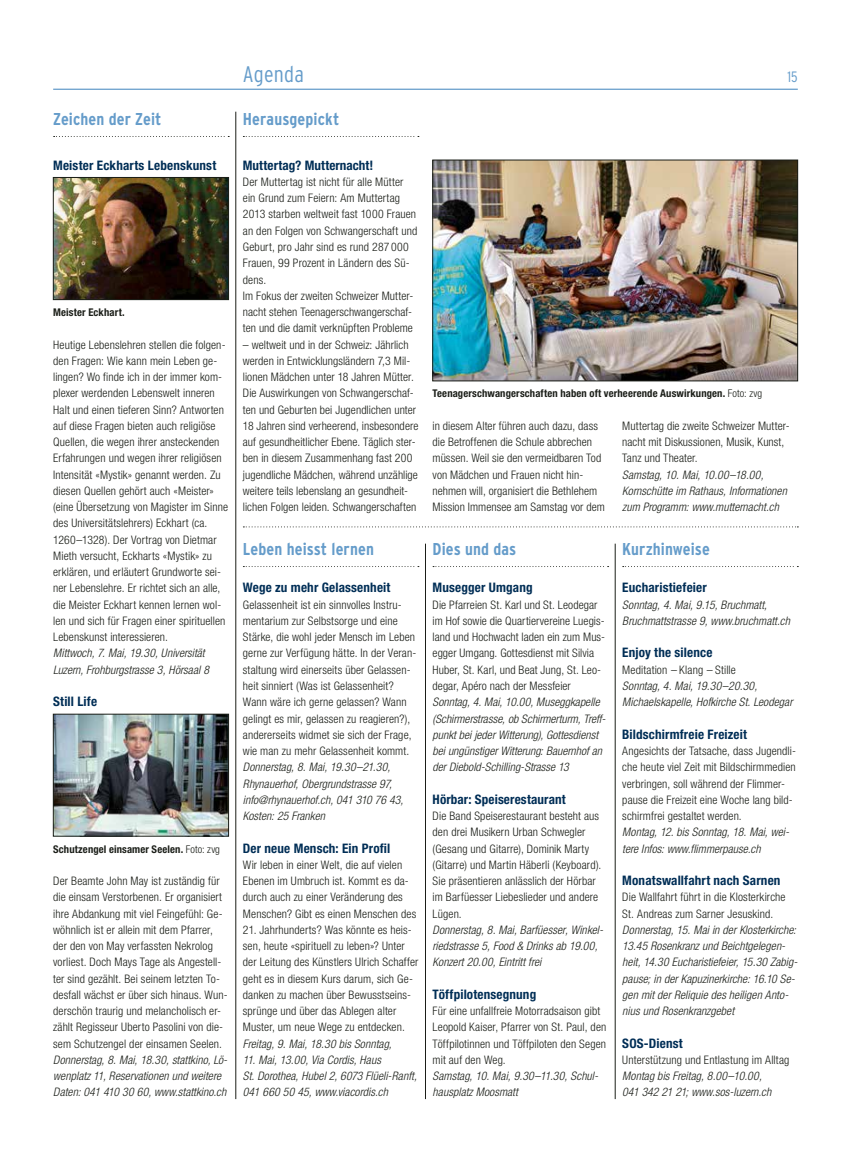
<style>
.page{position:relative;width:851px;height:1170px;background:#fff}
.page>*{position:absolute;margin:0;border:0;box-sizing:border-box;transform-origin:0 0}
.t1{font:300 condensed 22.5px "Interstate";letter-spacing:.01em;color:#659cca}
.t2{font:700 condensed 17.12px "Interstate";letter-spacing:.005em;color:#659cca}
.t3{font:300 condensed 15px "Interstate";color:#659cca}
.t4{font:700 condensed 13.12px "Helvetica Neue LT Std";letter-spacing:.01em;color:#002e56}
.t5{font:300 condensed 11.75px/16.2px "Helvetica Neue LT Std";letter-spacing:.01em;color:#1b1e18}
.t6{font:italic 300 condensed 11.75px/16.2px "Helvetica Neue LT Std";letter-spacing:.01em;color:#1b1e18}
.t7{font:700 condensed 10.62px "Helvetica Neue LT Std";letter-spacing:.015em;color:#1b1e18}
.s1{font-weight:300}
.s2{font-style:normal}
</style>
<div class="page">
<hr style="left:53px;top:89px;width:744px;height:1px;background:#659cca">
<svg style="left:243px;top:526px;width:555px;height:1px"></svg>
<svg style="left:433px;top:566px;width:175px;height:1px"></svg>
<svg style="left:54px;top:136px;width:175px;height:1px"></svg>
<svg style="left:622px;top:566px;width:176px;height:1px"></svg>
<svg style="left:243px;top:566px;width:176px;height:1px"></svg>
<hr style="left:615px;top:543px;width:1px;height:555px;background:#1b1e18">
<hr style="left:425px;top:543px;width:1px;height:555px;background:#1b1e18">
<hr style="left:235px;top:112px;width:1px;height:986px;background:#1b1e18">
<svg style="left:243px;top:136px;width:176px;height:1px"></svg>
<img style="left:434px;top:162px;width:361px;height:217px">
<div style="left:432px;top:160px;width:365px;height:221px;border:1px solid #1b1e18"></div>
<img style="left:55px;top:179px;width:172px;height:119px">
<div style="left:53px;top:177px;width:176px;height:123px;border:1px solid #1b1e18"></div>
<img style="left:55px;top:716px;width:172px;height:118px">
<div style="left:53px;top:714px;width:176px;height:122px;border:1px solid #1b1e18"></div>
<h2 class="t2" style="left:53px;top:110px;width:110px">Zeichen der Zeit</h2>
<p class="t4" style="left:53px;top:157px;width:164px">Meister Eckharts Lebenskunst</p>
<p class="t7" style="left:53px;top:306px;width:73px">Meister Eckhart.</p>
<p class="t5" style="left:53px;top:336px;width:176px">Heutige Lebenslehren stellen die folgen&shy;den Fragen: Wie kann mein Leben ge&shy;lingen? Wo finde ich in der immer kom&shy;plexer werdenden Lebenswelt inneren Halt und einen tieferen Sinn? Antworten auf diese Fragen bieten auch religiöse Quellen, die wegen ihrer ansteckenden Erfahrungen und wegen ihrer religiösen Intensität «Mystik» genannt werden. Zu diesen Quellen gehört auch «Meister» (eine Übersetzung von Magister im Sinne des Universitätslehrers) Eckhart (ca.<br>1260–1328). Der Vortrag von Dietmar Mieth versucht, Eckharts «Mystik» zu erklären, und erläutert Grundworte sei&shy;ner Lebenslehre. Er richtet sich an alle, die Meister Eckhart kennen lernen wol&shy;len und sich für Fragen einer spirituellen Lebenskunst interessieren.</p>
<p class="t6" style="left:53px;top:645px;width:157px">Mittwoch, 7. Mai, 19.30, Universität<br>Luzern, Frohburgstrasse 3, Hörsaal 8</p>
<p class="t4" style="left:53px;top:693px;width:45px">Still Life</p>
<p class="t7" style="left:53px;top:842px;width:168px">Schutzengel einsamer Seelen. <span class="s1">Foto: zvg</span></p>
<p class="t5" style="left:53px;top:872px;width:176px">Der Beamte John May ist zuständig für die einsam Verstorbenen. Er organisiert ihre Abdankung mit viel Feingefühl: Ge&shy;wöhnlich ist er allein mit dem Pfarrer, der den von May verfassten Nekrolog vorliest. Doch Mays Tage als Angestell&shy;ter sind gezählt. Bei seinem letzten To&shy;desfall wächst er über sich hinaus. Wun&shy;derschön traurig und melancholisch er&shy;zählt Regisseur Uberto Pasolini von die&shy;sem Schutzengel der einsamen Seelen.</p>
<p class="t6" style="left:53px;top:1051px;width:176px">Donnerstag, 8. Mai, 18.30, stattkino, Lö&shy;wenplatz 11, Reservationen und weitere<br>Daten: 041 410 30 60, www.stattkino.ch</p>
<h1 class="t1" style="left:243px;top:62px;width:63px">Agenda</h1>
<p class="t3" style="left:787px;top:68px;width:12px">15</p>
<h2 class="t2" style="left:243px;top:110px;width:98px">Herausgepickt</h2>
<p class="t4" style="left:243px;top:157px;width:132px">Muttertag? Mutternacht!</p>
<p class="t5" style="left:243px;top:173px;width:176px">Der Muttertag ist nicht für alle Mütter ein Grund zum Feiern: Am Muttertag 2013 starben weltweit fast 1000 Frauen an den Folgen von Schwangerschaft und Geburt, pro Jahr sind es rund 287 000<br>Frauen, 99 Prozent in Ländern des Sü&shy;dens.<br>Im Fokus der zweiten Schweizer Mutter&shy;nacht stehen Teenagerschwangerschaf&shy;ten und die damit verknüpften Probleme</p>
<p class="t5" style="left:243px;top:336px;width:177px">– weltweit und in der Schweiz: Jährlich werden in Entwicklungsländern 7,3 Mil&shy;lionen Mädchen unter 18 Jahren Mütter.<br>Die Auswirkungen von Schwangerschaf&shy;ten und Geburten bei Jugendlichen unter 18 Jahren sind verheerend, insbesondere auf gesundheitlicher Ebene. Täglich ster&shy;ben in diesem Zusammenhang fast 200 jugendliche Mädchen, während unzählige weitere teils lebenslang an gesundheit&shy;lichen Folgen leiden. Schwangerschaften</p>
<h2 class="t2" style="left:243px;top:540px;width:133px">Leben heisst lernen</h2>
<p class="t4" style="left:243px;top:579px;width:149px">Wege zu mehr Gelassenheit</p>
<p class="t5" style="left:243px;top:596px;width:175px">Gelassenheit ist ein sinnvolles Instru&shy;mentarium zur Selbstsorge und eine Stärke, die wohl jeder Mensch im Leben gerne zur Verfügung hätte. In der Veran&shy;staltung wird einerseits über Gelassen&shy;heit sinniert (Was ist Gelassenheit?<br>Wann wäre ich gerne gelassen? Wann gelingt es mir, gelassen zu reagieren?), andererseits widmet sie sich der Frage, wie man zu mehr Gelassenheit kommt.</p>
<p class="t6" style="left:243px;top:759px;width:162px">Donnerstag, 8. Mai, 19.30–21.30,<br>Rhynauerhof, Obergrundstrasse 97, info@rhynauerhof.ch, 041 310 76 43,<br>Kosten: 25 Franken</p>
<p class="t4" style="left:243px;top:839px;width:149px">Der neue Mensch: Ein Profil</p>
<p class="t5" style="left:243px;top:856px;width:175px">Wir leben in einer Welt, die auf vielen Ebenen im Umbruch ist. Kommt es da&shy;durch auch zu einer Veränderung des Menschen? Gibt es einen Menschen des</p>
<p class="t5" style="left:243px;top:921px;width:177px">21. Jahrhunderts? Was könnte es heis&shy;sen, heute «spirituell zu leben»? Unter der Leitung des Künstlers Ulrich Schaffer geht es in diesem Kurs darum, sich Ge&shy;danken zu machen über Bewusstseins&shy;sprünge und über das Ablegen alter Muster, um neue Wege zu entdecken.</p>
<p class="t6" style="left:243px;top:1035px;width:150px">Freitag, 9. Mai, 18.30 bis Sonntag,</p>
<p class="t6" style="left:243px;top:1051px;width:175px">11. Mai, 13.00, Via Cordis, Haus<br>St. Dorothea, Hubel 2, 6073 Flüeli-Ranft,<br>041 660 50 45, www.viacordis.ch</p>
<p class="t7" style="left:432px;top:387px;width:331px">Teenagerschwangerschaften haben oft verheerende Auswirkungen. <span class="s1">Foto: zvg</span></p>
<p class="t5" style="left:432px;top:417px;width:174px">in diesem Alter führen auch dazu, dass die Betroffenen die Schule abbrechen müssen. Weil sie den vermeidbaren Tod von Mädchen und Frauen nicht hin&shy;nehmen will, organisiert die Bethlehem Mission Immensee am Samstag vor dem</p>
<p class="t5" style="left:622px;top:417px;width:169px">Muttertag die zweite Schweizer Mutter&shy;nacht mit Diskussionen, Musik, Kunst,<br>Tanz und Theater.</p>
<p class="t6" style="left:622px;top:466px;width:166px">Samstag, 10. Mai, 10.00–18.00,<br>Kornschütte im Rathaus, Informationen zum Programm: www.mutternacht.ch</p>
<h2 class="t2" style="left:432px;top:540px;width:85px">Dies und das</h2>
<p class="t4" style="left:432px;top:579px;width:101px">Musegger Umgang</p>
<p class="t5" style="left:432px;top:596px;width:173px">Die Pfarreien St. Karl und St. Leodegar im Hof sowie die Quartiervereine Luegis&shy;land und Hochwacht laden ein zum Mus&shy;egger Umgang. Gottesdienst mit Silvia Huber, St. Karl, und Beat Jung, St. Leo&shy;degar, Apéro nach der Messfeier</p>
<p class="t6" style="left:432px;top:694px;width:174px">Sonntag, 4. Mai, 10.00, Museggkapelle (Schirmerstrasse, ob Schirmerturm, Treff&shy;punkt bei jeder Witterung), Gottesdienst bei ungünstiger Witterung: Bauernhof an der Diebold-Schilling-Strasse 13</p>
<p class="t4" style="left:432px;top:791px;width:135px">Hörbar: Speiserestaurant</p>
<p class="t5" style="left:432px;top:807px;width:170px">Die Band Speiserestaurant besteht aus den drei Musikern Urban Schwegler (Gesang und Gitarre), Dominik Marty (Gitarre) und Martin Häberli (Keyboard).<br>Sie präsentieren anlässlich der Hörbar im Barfüesser Liebeslieder und andere Lügen.</p>
<p class="t6" style="left:432px;top:921px;width:172px">Donnerstag, 8. Mai, Barfüesser, Winkel&shy;riedstrasse 5, Food &amp; Drinks ab 19.00,<br>Konzert 20.00, Eintritt frei</p>
<p class="t4" style="left:432px;top:986px;width:105px">Töffpilotensegnung</p>
<p class="t5" style="left:432px;top:1002px;width:175px">Für eine unfallfreie Motorradsaison gibt Leopold Kaiser, Pfarrer von St. Paul, den Töffpilotinnen und Töffpiloten den Segen mit auf den Weg.</p>
<p class="t6" style="left:432px;top:1068px;width:167px">Samstag, 10. Mai, 9.30–11.30, Schul&shy;hausplatz Moosmatt</p>
<h2 class="t2" style="left:622px;top:540px;width:89px">Kurzhinweise</h2>
<p class="t4" style="left:622px;top:579px;width:86px">Eucharistiefeier</p>
<p class="t6" style="left:622px;top:596px;width:169px">Sonntag, 4. Mai, 9.15, Bruchmatt,<br>Bruchmattstrasse 9, www.bruchmatt.ch</p>
<p class="t4" style="left:622px;top:644px;width:92px">Enjoy the silence</p>
<p class="t6" style="left:622px;top:661px;width:172px"><span class="s2">Meditation</span> – <span class="s2">Klang</span> – <span class="s2">Stille<br></span>Sonntag, 4. Mai, 19.30–20.30,<br>Michaelskapelle, Hofkirche St. Leodegar</p>
<p class="t4" style="left:622px;top:726px;width:126px">Bildschirmfreie Freizeit</p>
<p class="t5" style="left:622px;top:742px;width:175px">Angesichts der Tatsache, dass Jugendli&shy;che heute viel Zeit mit Bildschirmmedien verbringen, soll während der Flimmer&shy;pause die Freizeit eine Woche lang bild&shy;schirmfrei gestaltet werden.</p>
<p class="t6" style="left:622px;top:824px;width:168px">Montag, 12. bis Sonntag, 18. Mai, wei&shy;tere Infos: www.flimmerpause.ch</p>
<p class="t4" style="left:622px;top:872px;width:160px">Monatswallfahrt nach Sarnen</p>
<p class="t5" style="left:622px;top:888px;width:165px">Die Wallfahrt führt in die Klosterkirche<br>St. Andreas zum Sarner Jesuskind.</p>
<p class="t6" style="left:622px;top:921px;width:177px">Donnerstag, 15. Mai in der Klosterkirche:<br>13.45 Rosenkranz und Beichtgelegen&shy;heit, 14.30 Eucharistiefeier, 15.30 Zabig&shy;pause; in der Kapuzinerkirche: 16.10 Se&shy;gen mit der Reliquie des heiligen Anto&shy;nius und Rosenkranzgebet</p>
<p class="t4" style="left:622px;top:1034px;width:62px">SOS-Dienst</p>
<p class="t5" style="left:622px;top:1051px;width:168px">Unterstützung und Entlastung im Alltag</p>
<p class="t6" style="left:622px;top:1068px;width:150px">Montag bis Freitag, 8.00–10.00,<br>041 342 21 21; www.sos-luzern.ch</p>
</div>
